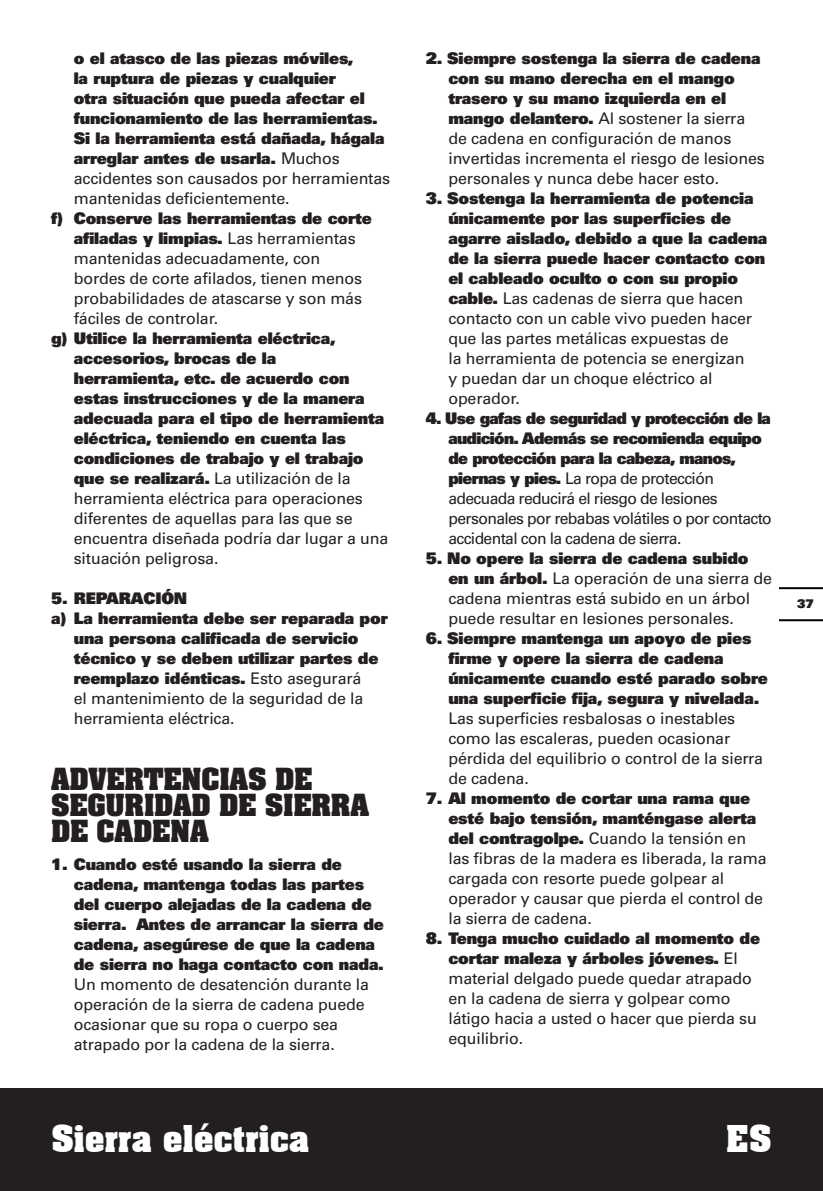
<style>
.page{position:relative;width:823px;height:1191px;background:#fff}
.page>*{position:absolute;margin:0;border:0;box-sizing:border-box;transform-origin:0 0}
.t1{font:700 36px "Aachen BT";letter-spacing:-.025em;color:#fff}
.t2{font:700 26px/26px "Aachen";letter-spacing:-.01em;color:#231f20}
.t3{font:16px/20px "Univers";letter-spacing:-.01em;color:#231f20}
.t4{font:900 16px/20px "Univers";letter-spacing:-.01em;color:#231f20}
.t5{font:16px/20px "Univers";letter-spacing:-.04em;color:#231f20}
.t6{font:900 12px "Univers";color:#231f20}
.s1{font-weight:400}
.s2{font-weight:900}
</style>
<div class="page">
<div style="left:0;top:1089px;width:822px;height:102px;background:#231f20"></div>
<hr style="left:779px;top:619px;width:43px;height:2px;background:#000">
<hr style="left:779px;top:587px;width:43px;height:2px;background:#000">
<p class="t4" style="left:74px;top:48px;width:318px">o el atasco de las piezas móviles,<br>la ruptura de piezas y cualquier<br>otra situación que pueda afectar el funcionamiento de las herramientas.<br>Si la herramienta está dañada, hágala arreglar antes de usarla. <span class="s1">Muchos accidentes son causados por herramientas mantenidas deficientemente.</span></p>
<p class="t3" style="left:74px;top:208px;width:299px;text-indent:-23px"><span class="s2">f) Conserve las herramientas de corte afiladas y limpias.</span> Las herramientas mantenidas adecuadamente, con bordes de corte afilados, tienen menos probabilidades de atascarse y son más fáciles de controlar.</p>
<p class="t4" style="left:74px;top:328px;width:316px;text-indent:-23px">g) Utilice la herramienta eléctrica, accesorios, brocas de la<br>herramienta, etc. de acuerdo con estas instrucciones y de la manera adecuada para el tipo de herramienta eléctrica, teniendo en cuenta las condiciones de trabajo y el trabajo que se realizará. <span class="s1">La utilización de la herramienta eléctrica para operaciones diferentes de aquellas para las que se encuentra diseñada podría dar lugar a una situación peligrosa.</span></p>
<p class="t4" style="left:51px;top:588px;width:138px">5. REPARACIÓN</p>
<p class="t4" style="left:51px;top:608px;width:338px">a) La herramienta debe ser reparada por</p>
<p class="t4" style="left:74px;top:628px;width:286px">una persona calificada de servicio</p>
<p class="t4" style="left:74px;top:648px;width:306px">técnico y se deben utilizar partes de</p>
<p class="t4" style="left:74px;top:668px;width:289px">reemplazo idénticas. <span class="s1">Esto asegurará</span></p>
<p class="t3" style="left:74px;top:688px;width:291px">el mantenimiento de la seguridad de la</p>
<p class="t3" style="left:74px;top:708px;width:162px">herramienta eléctrica.</p>
<h2 class="t2" style="left:51px;top:765px;width:319px">ADVERTENCIAS DE<br>SEGURIDAD DE SIERRA<br>DE CADENA</h2>
<p class="t4" style="left:74px;top:854px;width:311px;text-indent:-23px">1. Cuando esté usando la sierra de cadena, mantenga todas las partes del cuerpo alejadas de la cadena de sierra. Antes de arrancar la sierra de cadena, asegúrese de que la cadena de sierra no haga contacto con nada.</p>
<p class="t3" style="left:74px;top:974px;width:296px">Un momento de desatención durante la operación de la sierra de cadena puede ocasionar que su ropa o cuerpo sea atrapado por la cadena de la sierra.</p>
<p class="t3" style="left:448px;top:48px;width:318px;text-indent:-23px"><span class="s2">2. Siempre sostenga la sierra de cadena con su mano derecha en el mango trasero y su mano izquierda en el mango delantero.</span> Al sostener la sierra de cadena en configuración de manos invertidas incrementa el riesgo de lesiones personales y nunca debe hacer esto.</p>
<p class="t3" style="left:448px;top:188px;width:320px;text-indent:-23px"><span class="s2">3. Sostenga la herramienta de potencia únicamente por las superficies de agarre aislado, debido a que la cadena de la sierra puede hacer contacto con el cableado oculto o con su propio cable.</span> Las cadenas de sierra que hacen contacto con un cable vivo pueden hacer que las partes metálicas expuestas de<br>la herramienta de potencia se energizan<br>y puedan dar un choque eléctrico al operador.</p>
<p class="t5" style="left:448px;top:408px;width:325px;text-indent:-23px"><span class="s2">4. Use gafas de seguridad y protección de la audición. Además se recomienda equipo de protección para la cabeza, manos, piernas y pies.</span> La ropa de protección adecuada reducirá el riesgo de lesiones personales por rebabas volátiles o por contacto accidental con la cadena de sierra.</p>
<p class="t3" style="left:448px;top:548px;width:325px;text-indent:-23px"><span class="s2">5. No opere la sierra de cadena subido en un árbol.</span> La operación de una sierra de cadena mientras está subido en un árbol puede resultar en lesiones personales.</p>
<p class="t4" style="left:448px;top:628px;width:321px;text-indent:-23px">6. Siempre mantenga un apoyo de pies firme y opere la sierra de cadena únicamente cuando esté parado sobre una superficie fija, segura y nivelada.</p>
<p class="t3" style="left:448px;top:708px;width:316px">Las superficies resbalosas o inestables como las escaleras, pueden ocasionar pérdida del equilibrio o control de la sierra de cadena.</p>
<p class="t3" style="left:448px;top:788px;width:319px;text-indent:-23px"><span class="s2">7. Al momento de cortar una rama que esté bajo tensión, manténgase alerta del contragolpe.</span> Cuando la tensión en las fibras de la madera es liberada, la rama cargada con resorte puede golpear al operador y causar que pierda el control de la sierra de cadena.</p>
<p class="t3" style="left:448px;top:928px;width:313px;text-indent:-23px"><span class="s2">8. Tenga mucho cuidado al momento de cortar maleza y árboles jóvenes.</span> El material delgado puede quedar atrapado en la cadena de sierra y golpear como látigo hacia a usted o hacer que pierda su equilibrio.</p>
<p class="t6" style="left:796px;top:595px;width:18px">37</p>
<h1 class="t1" style="left:51px;top:1116px;width:260px">Sierra eléctrica</h1>
<h1 class="t1" style="left:725px;top:1116px;width:48px">ES</h1>
</div>
